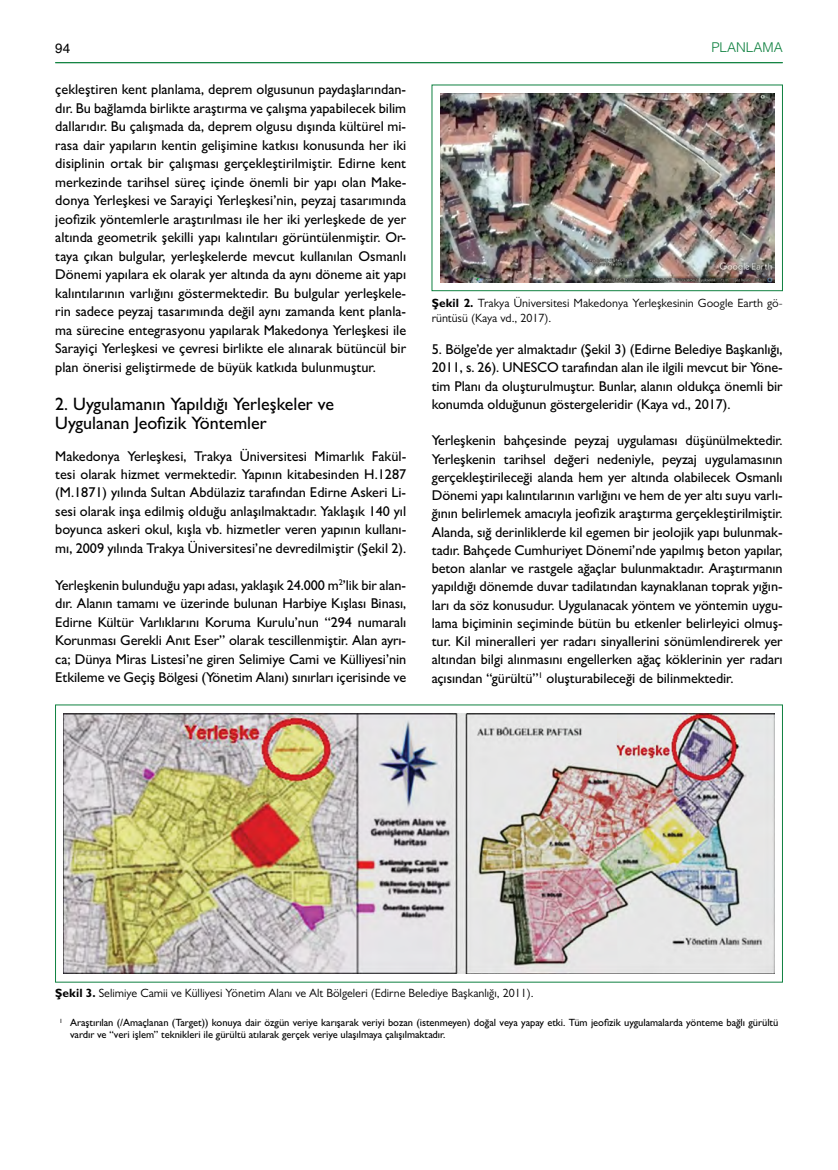
<style>
.page{position:relative;width:838px;height:1170px;background:#fff}
.page>*{position:absolute;margin:0;border:0;box-sizing:border-box;transform-origin:0 0}
.t1{font:500 18px/19.5px "Gill Sans MT Pro";color:#000}
.t2{font:500 14.25px/18.5px "Gill Sans MT Pro";letter-spacing:-.005em;color:#000;text-align:justify}
.t3{font:300 13.5px "Helvetica";color:#0f8140}
.t4{font:13.5px "Helvetica";color:#000}
.t5{font:12px/15.3px "Gill Sans MT Pro";color:#000}
.t6{font:500 10.5px/12px "Gill Sans MT Pro";letter-spacing:-.005em;color:#000}
.s1{font-weight:700}
</style>
<div class="page">
<hr style="left:55px;top:62px;width:727px;height:1px;background:#0f8140">
<div style="left:432px;top:85px;width:350px;height:206px;border:1px solid #0f8140"></div>
<img style="left:440px;top:93px;width:334px;height:189px">
<img style="left:64px;top:713px;width:710px;height:260px">
<p class="t4" style="left:55px;top:37px;width:17px">94</p>
<p class="t3" style="left:711px;top:36px;width:73px">PLANLAMA</p>
<p class="t2" style="left:55px;top:80px;width:352px">çekleştiren kent planlama, deprem olgusunun paydaşlarından&shy;dır. Bu bağlamda birlikte araştırma ve çalışma yapabilecek bilim dallarıdır. Bu çalışmada da, deprem olgusu dışında kültürel mi&shy;rasa dair yapıların kentin gelişimine katkısı konusunda her iki disiplinin ortak bir çalışması gerçekleştirilmiştir. Edirne kent merkezinde tarihsel süreç içinde önemli bir yapı olan Make&shy;donya Yerleşkesi ve Sarayiçi Yerleşkesi’nin, peyzaj tasarımında jeofizik yöntemlerle araştırılması ile her iki yerleşkede de yer altında geometrik şekilli yapı kalıntıları görüntülenmiştir. Or&shy;taya çıkan bulgular, yerleşkelerde mevcut kullanılan Osmanlı Dönemi yapılara ek olarak yer altında da aynı döneme ait yapı kalıntılarının varlığını göstermektedir. Bu bulgular yerleşkele&shy;rin sadece peyzaj tasarımında değil aynı zamanda kent planla&shy;ma sürecine entegrasyonu yapılarak Makedonya Yerleşkesi ile Sarayiçi Yerleşkesi ve çevresi birlikte ele alınarak bütüncül bir plan önerisi geliştirmede de büyük katkıda bulunmuştur.</p>
<p class="t1" style="left:55px;top:394px;width:280px">2. Uygulamanın Yapıldığı Yerleşkeler ve<br>Uygulanan Jeofizik Yöntemler</p>
<p class="t2" style="left:55px;top:446px;width:352px">Makedonya Yerleşkesi, Trakya Üniversitesi Mimarlık Fakül&shy;tesi olarak hizmet vermektedir. Yapının kitabesinden H.1287 (M.1871) yılında Sultan Abdülaziz tarafından Edirne Askeri Li&shy;sesi olarak inşa edilmiş olduğu anlaşılmaktadır. Yaklaşık 140 yıl boyunca askeri okul, kışla vb. hizmetler veren yapının kullanı&shy;mı, 2009 yılında Trakya Üniversitesi’ne devredilmiştir (Şekil 2).</p>
<p class="t2" style="left:55px;top:575px;width:352px">Yerleşkenin bulunduğu yapı adası, yaklaşık 24.000 m<sup>2</sup>’lik bir alan&shy;dır. Alanın tamamı ve üzerinde bulunan Harbiye Kışlası Binası, Edirne Kültür Varlıklarını Koruma Kurulu’nun “294 numaralı Korunması Gerekli Anıt Eser” olarak tescillenmiştir. Alan ayrı&shy;ca; Dünya Miras Listesi’ne giren Selimiye Cami ve Külliyesi’nin Etkileme ve Geçiş Bölgesi (Yönetim Alanı) sınırları içerisinde ve</p>
<p class="t5" style="left:432px;top:295px;width:352px"><span class="s1">Şekil 2.</span> Trakya Üniversitesi Makedonya Yerleşkesinin Google Earth gö&shy;rüntüsü (Kaya vd., 2017).</p>
<p class="t2" style="left:432px;top:340px;width:352px">5. Bölge’de yer almaktadır (Şekil 3) (Edirne Belediye Başkanlığı, 2011, s. 26). UNESCO tarafından alan ile ilgili mevcut bir Yöne&shy;tim Planı da oluşturulmuştur. Bunlar, alanın oldukça önemli bir konumda olduğunun göstergeleridir (Kaya vd., 2017).</p>
<p class="t2" style="left:432px;top:431px;width:352px">Yerleşkenin bahçesinde peyzaj uygulaması düşünülmektedir.<br>Yerleşkenin tarihsel değeri nedeniyle, peyzaj uygulamasının gerçekleştirileceği alanda hem yer altında olabilecek Osmanlı Dönemi yapı kalıntılarının varlığını ve hem de yer altı suyu varlı&shy;ğının belirlemek amacıyla jeofizik araştırma gerçekleştirilmiştir.<br>Alanda, sığ derinliklerde kil egemen bir jeolojik yapı bulunmak&shy;tadır. Bahçede Cumhuriyet Dönemi’nde yapılmış beton yapılar, beton alanlar ve rastgele ağaçlar bulunmaktadır. Araştırmanın yapıldığı dönemde duvar tadilatından kaynaklanan toprak yığın&shy;ları da söz konusudur. Uygulanacak yöntem ve yöntemin uygu&shy;lama biçiminin seçiminde bütün bu etkenler belirleyici olmuş&shy;tur. Kil mineralleri yer radarı sinyallerini sönümlendirerek yer altından bilgi alınmasını engellerken ağaç köklerinin yer radarı açısından “gürültü”<sup>1</sup> oluşturabileceği de bilinmektedir.</p>
<p class="t5" style="left:55px;top:984px;width:480px"><span class="s1">Şekil 3.</span> Selimiye Camii ve Külliyesi Yönetim Alanı ve Alt Bölgeleri (Edirne Belediye Başkanlığı, 2011).</p>
<p class="t6" style="left:70px;top:1016px;width:710px;text-indent:-11px"><sup>1</sup> Araştırılan (/Amaçlanan (Target)) konuya dair özgün veriye karışarak veriyi bozan (istenmeyen) doğal veya yapay etki. Tüm jeofizik uygulamalarda yönteme bağlı gürültü vardır ve “veri işlem” teknikleri ile gürültü atılarak gerçek veriye ulaşılmaya çalışılmaktadır.</p>
</div>
